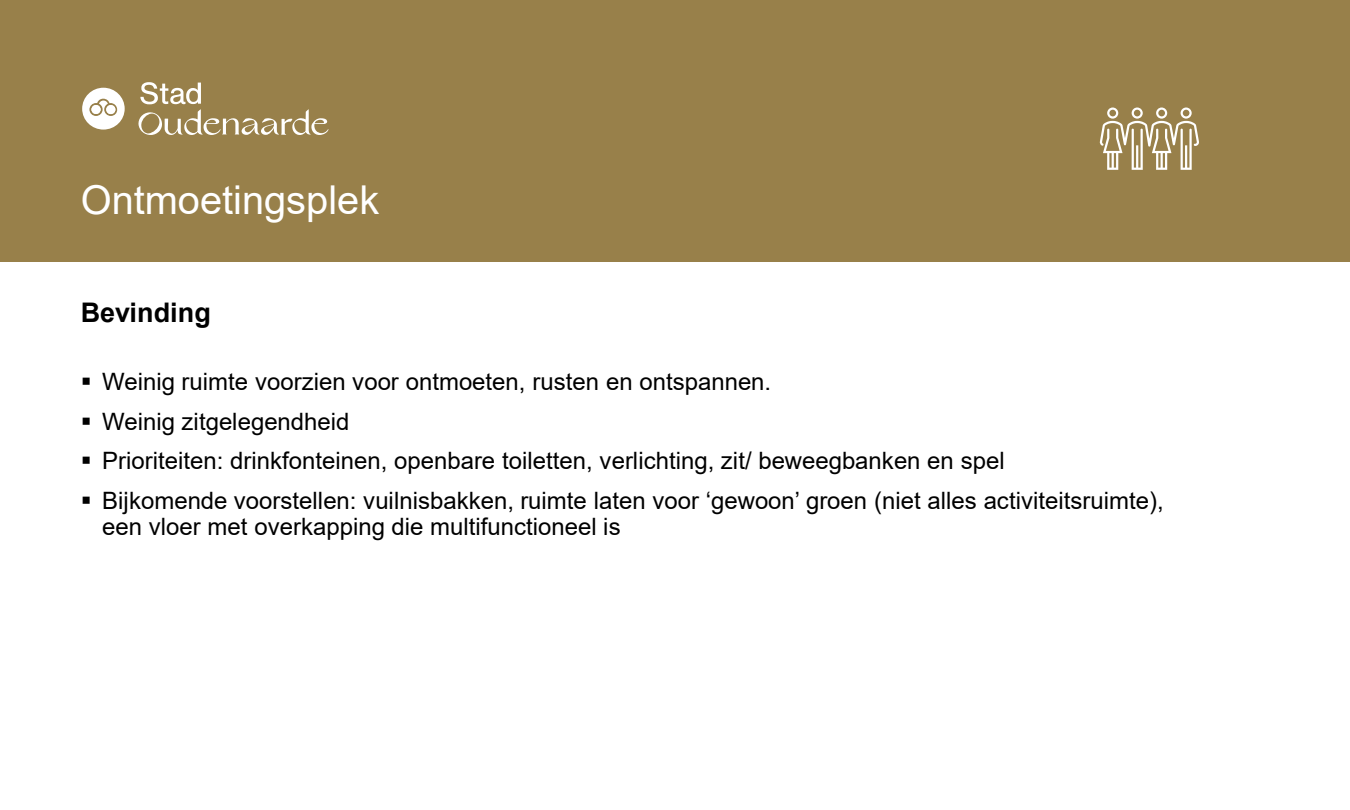
<style>
.page{position:relative;width:1350px;height:810px;background:#fff}
.page>*{position:absolute;margin:0;border:0;box-sizing:border-box;transform-origin:0 0}
.t1{font:39.75px "Arial";color:#fff}
.t2{font:700 27px "Arial";color:#000}
.t3{font:24px/26px "Arial";color:#000}
</style>
<div class="page">
<div style="left:0;top:0;width:1350px;height:262px;background:#98804a"></div>
<svg style="left:82px;top:88px;width:43px;height:42px"></svg>
<svg style="left:138px;top:82px;width:191px;height:53px"></svg>
<svg style="left:1100px;top:108px;width:99px;height:62px"></svg>
<h2 class="t1" style="left:81px;top:173px;width:300px">Ontmoetingsplek</h2>
<p class="t2" style="left:81px;top:294px;width:132px">Bevinding</p>
<p class="t3" style="left:81px;top:369px;width:692px">▪ Weinig ruimte voorzien voor ontmoeten, rusten en ontspannen.</p>
<p class="t3" style="left:81px;top:408px;width:270px">▪ Weinig zitgelegendheid</p>
<p class="t3" style="left:81px;top:448px;width:925px">▪ Prioriteiten: drinkfonteinen, openbare toiletten, verlichting, zit/ beweegbanken en spel</p>
<p class="t3" style="left:102px;top:487px;width:1063px;text-indent:-21px">▪ Bijkomende voorstellen: vuilnisbakken, ruimte laten voor ‘gewoon’ groen (niet alles activiteitsruimte), een vloer met overkapping die multifunctioneel is</p>
</div>
